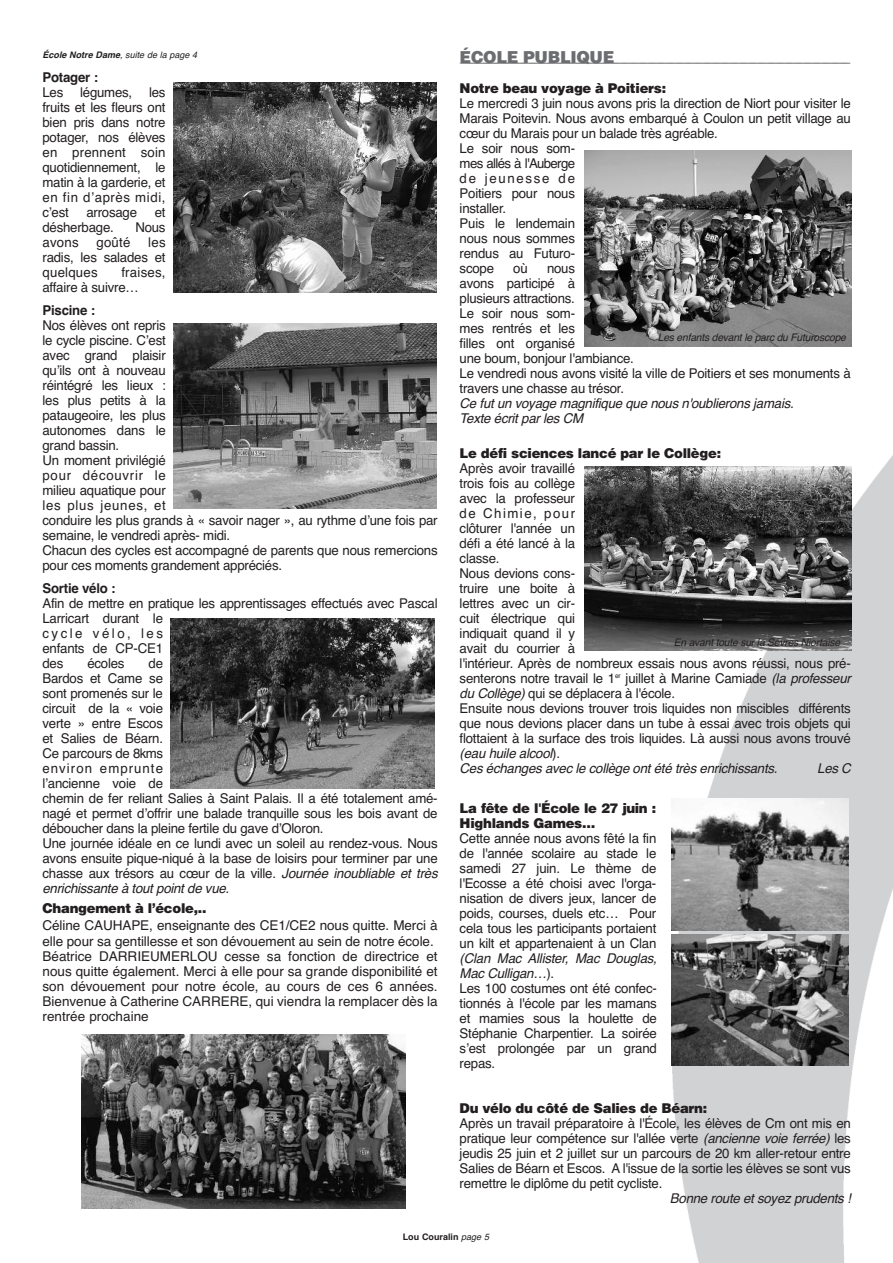
<style>
.page{position:relative;width:893px;height:1263px;background:#fff}
.page>*{position:absolute;margin:0;border:0;box-sizing:border-box;transform-origin:0 0}
.t1{font:900 16.5px "Helvetica LT";letter-spacing:-.02em;color:#6c6d70}
.t2{font:13.5px/15px "Helvetica";letter-spacing:-.015em;color:#231f20}
.t3{font:900 13.5px/15px "Helvetica LT";letter-spacing:-.02em;color:#231f20}
.t4{font:italic 13.5px/15px "Helvetica";color:#231f20}
.t5{font:700 13.5px "Helvetica";letter-spacing:-.015em;color:#231f20}
.t6{font:italic 10.5px "Helvetica";color:#231f20}
.t7{font:italic 9px "Helvetica";color:#231f20}
.t8{font:700 9px "Helvetica";color:#231f20}
.s1{font-weight:700}
.s2{font-style:italic}
.s3{font-weight:400;font-style:italic}
</style>
<div class="page">
<img style="left:673px;top:272px;width:220px;height:991px">
<svg style="left:460px;top:63px;width:391px;height:1px"></svg>
<img style="left:173px;top:323px;width:264px;height:186px">
<img style="left:584px;top:467px;width:267px;height:184px">
<img style="left:584px;top:150px;width:267px;height:197px">
<img style="left:171px;top:618px;width:263px;height:170px">
<img style="left:173px;top:82px;width:264px;height:211px">
<img style="left:81px;top:1034px;width:325px;height:175px">
<img style="left:671px;top:798px;width:177px;height:132px">
<img style="left:672px;top:934px;width:176px;height:132px">
<p class="t1" style="left:460px;top:46px;width:156px">ÉCOLE PUBLIQUE</p>
<p class="t3" style="left:460px;top:80px;width:208px">Notre beau voyage à Poitiers:</p>
<p class="t2" style="left:460px;top:96px;width:393px">Le mercredi 3 juin nous avons pris la direction de Niort pour visiter le<br>Marais Poitevin. Nous avons embarqué à Coulon un petit village au cœur du Marais pour un balade très agréable.<br>Le soir nous som-<br>mes allés à l'Auberge<br>de jeunesse de<br>Poitiers pour nous<br>installer.<br>Puis le lendemain<br>nous nous sommes<br>rendus au Futuro-<br>scope</p>
<p class="t7" style="left:43px;top:49px;width:159px"><span class="s1">École Notre Dame</span>, suite de la page 4</p>
<p class="t5" style="left:43px;top:69px;width:57px">Potager :</p>
<p class="t2" style="left:43px;top:85px;width:125px;text-align:justify">Les légumes, les fruits et les fleurs ont bien pris dans notre potager, nos élèves en prennent soin quotidiennement, le matin à la garderie, et en fin dʼaprès midi, cʼest</p>
<p class="t2" style="left:86px;top:205px;width:52px">arrosage</p>
<p class="t2" style="left:155px;top:205px;width:12px">et</p>
<p class="t2" style="left:43px;top:220px;width:73px">désherbage.</p>
<p class="t2" style="left:135px;top:220px;width:32px">Nous</p>
<p class="t2" style="left:43px;top:235px;width:38px">avons</p>
<p class="t2" style="left:96px;top:235px;width:36px">goûté</p>
<p class="t2" style="left:43px;top:235px;width:125px;text-align:justify;text-indent:106px">les radis, les salades et quelques</p>
<p class="t2" style="left:513px;top:261px;width:16px">où</p>
<p class="t2" style="left:460px;top:261px;width:393px;text-indent:87px">nous<br>avons participé à<br>plusieurs attractions.<br>Le soir nous som-<br>mes rentrés et les<br>filles ont organisé<br>une boum, bonjour l'ambiance.<br>Le vendredi nous avons visité la ville de Poitiers et ses monuments à travers une chasse au trésor.</p>
<p class="t4" style="left:460px;top:396px;width:340px">Ce fut un voyage magnifique que nous n'oublierons jamais.<br>Texte écrit par les CM</p>
<p class="t3" style="left:460px;top:446px;width:263px">Le défi sciences lancé par le Collège:</p>
<p class="t2" style="left:460px;top:461px;width:397px">Après avoir travaillé<br>trois fois au collège<br>avec la professeur<br>de Chimie, pour<br>clôturer l'année un<br>défi a été lancé à la<br>classe.<br>Nous devions cons-<br>truire une boite à<br>lettres avec un cir-<br>cuit électrique qui<br>indiquait quand il y<br>avait du courrier à<br>l'intérieur. Après de nombreux essais nous avons réussi, nous pré&shy;senterons notre travail le 1<sup>er</sup> juillet à Marine Camiade <span class="s2">(laprofesseur duCollège)</span>qui se déplacera à l'école.<br>Ensuite nous devions trouver trois liquides non miscibles différents que nous devions placer dans un tube à essai avec trois objets qui flottaient à la surface des trois liquides. Là aussi nous avons trouvé <span class="s2">(eau huile alcool</span>) .<br><span class="s2">Ces échanges avec le collège ont été très enrichissants.</span></p>
<p class="t2" style="left:43px;top:265px;width:125px;text-indent:79px">fraises, affaire à suivre…</p>
<p class="t5" style="left:43px;top:302px;width:54px">Piscine :</p>
<p class="t2" style="left:43px;top:317px;width:397px">Nos élèves ont repris<br>le cycle piscine. Cʼest<br>avec grand plaisir<br>quʼils ont à nouveau<br>réintégré les lieux :<br>les plus petits à la<br>pataugeoire, les plus<br>autonomes dans le<br>grand bassin.<br>Un moment privilégié<br>pour découvrir le<br>milieu aquatique pour<br>les plus jeunes, et<br>conduire les plus grands à « savoir nager », au rythme dʼune fois par semaine, le vendredi après- midi.<br>Chacun des cycles est accompagné de parents que nous remercions pour ces moments grandement appréciés.</p>
<p class="t5" style="left:43px;top:580px;width:75px">Sortie vélo :</p>
<p class="t2" style="left:43px;top:596px;width:397px">Afin de mettre en pratique les apprentissages effectués avec Pascal<br>Larricart durant le<br>cycle vélo, les<br>enfants de CP-CE1<br>des</p>
<p class="t6" style="left:658px;top:331px;width:193px">Les enfants devant le parc du Futuroscope</p>
<p class="t6" style="left:674px;top:636px;width:171px">En avant toute sur la Sévres Niortaise</p>
<p class="t2" style="left:87px;top:656px;width:39px">écoles</p>
<p class="t2" style="left:43px;top:656px;width:401px;text-indent:106px">de<br>Bardos et Came se<br>sont promenés sur le<br>circuit de la « voie<br>verte » entre Escos<br>et Salies de Béarn.<br>Ce parcours de 8kms<br>environ emprunte<br>lʼancienne voie de<br>chemin de fer reliant Salies à Saint Palais. Il a été totalement amé&shy;nagé et permet dʼoffrir une balade tranquille sous les bois avant de déboucher dans la pleine fertile du gave dʼOloron.<br>Une journée idéale en ce lundi avec un soleil au rendez-vous. Nous avons ensuite pique-niqué à la base de loisirs pour terminer par une chasse aux trésors au cœur de la ville. <span class="s2">Journéeinoubliableettrès enrichissante à tout point de vue.</span></p>
<p class="t3" style="left:43px;top:901px;width:165px">Changement à l’école,..</p>
<p class="t2" style="left:43px;top:917px;width:397px">Céline CAUHAPE, enseignante des CE1/CE2 nous quitte. Merci à elle pour sa gentillesse et son dévouement au sein de notre école.<br>Béatrice DARRIEUMERLOU cesse sa fonction de directrice et nous quitte également. Merci à elle pour sa grande disponibilité et son dévouement pour notre école, au cours de ces 6 années.<br>Bienvenue à Catherine CARRERE, qui viendra la remplacer dès la rentrée prochaine</p>
<p class="t4" style="left:817px;top:761px;width:40px">Les C</p>
<p class="t3" style="left:460px;top:800px;width:198px">La fête de l'École le 27 juin :<br>Highlands Games…</p>
<p class="t2" style="left:460px;top:831px;width:198px;text-align:justify">Cette année nous avons fêté la fin de l'année scolaire au stade le samedi 27 juin. Le thème de l'Ecosse a été choisi avec l'orga&shy;nisation de divers jeux, lancer de poids, courses, duels etc… Pour cela tous les participants portaient un kilt et appartenaient à un Clan</p>
<p class="t2" style="left:460px;top:951px;width:203px"><span class="s2">(Clan Mac Allister, Mac Douglas,<br>Mac Culligan…</span>) .<br>Les 100 costumes ont été confec&shy;tionnés à l'école par les mamans et mamies sous la houlette de<br>Stéphanie Charpentier. La soirée sʼest prolongée par un grand repas.</p>
<p class="t3" style="left:460px;top:1100px;width:249px">Du vélo du côté de Salies de Béarn:</p>
<p class="t2" style="left:460px;top:1116px;width:393px;text-align:justify">Après un travail préparatoire à l'École, les élèves de Cm ont mis en pratique leur compétence sur l'allée verte <span class="s2">(anciennevoieferrée)</span>les jeudis 25 juin et 2 juillet sur un parcours de 20 km aller-retour entre Salies de Béarn et Escos. A l'issue de la sortie les élèves se sont vus remettre le diplôme du petit cycliste.</p>
<p class="t4" style="left:670px;top:1191px;width:187px">Bonne route et soyez prudents !</p>
<p class="t8" style="left:403px;top:1231px;width:91px">Lou Couralin <span class="s3">page5</span></p>
</div>
